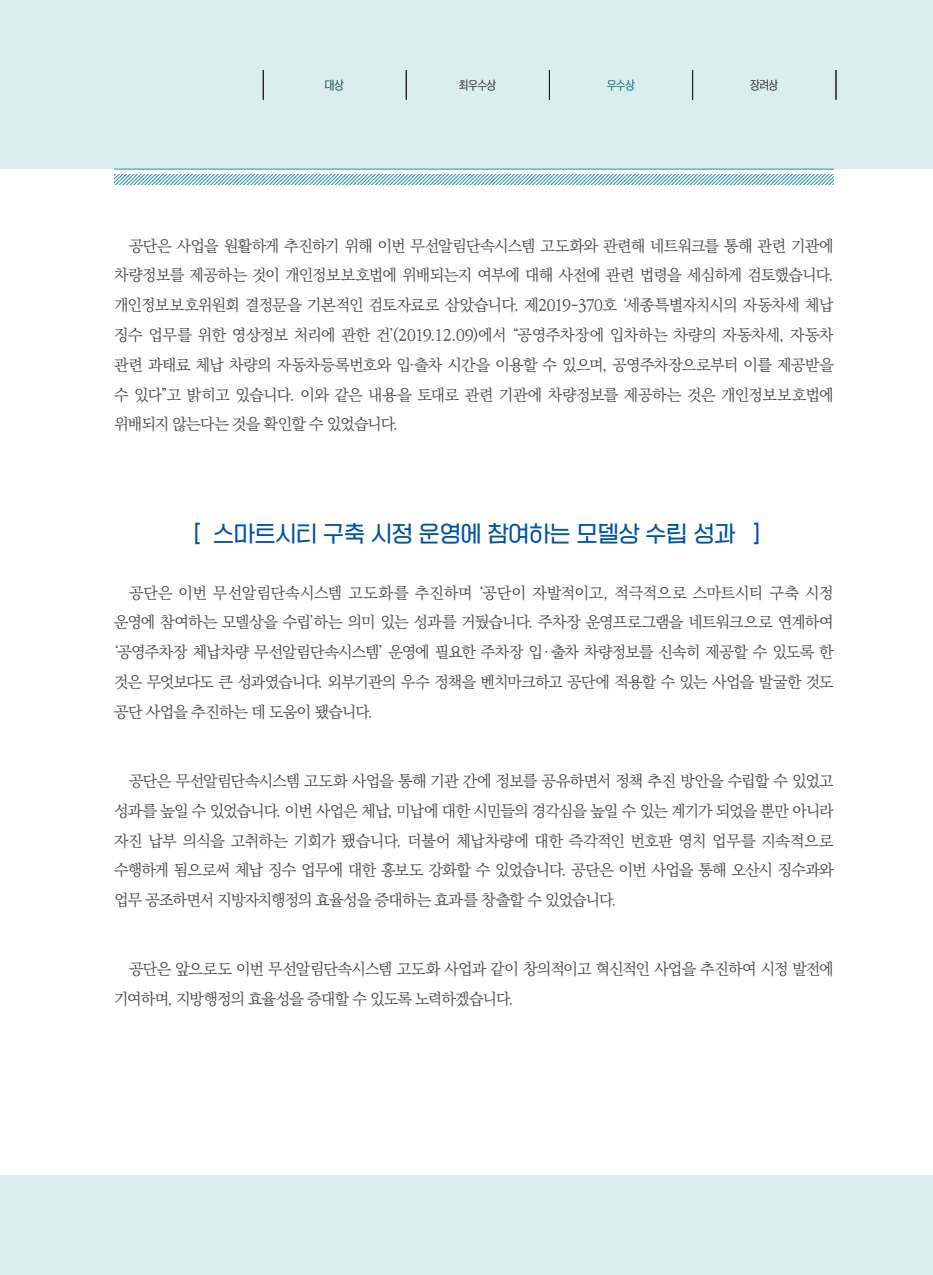
<style>
.page{position:relative;width:933px;height:1275px;background:#fff}
.page>*{position:absolute;margin:0;border:0;box-sizing:border-box;transform-origin:0 0}
.t1{font:21.88px "SD Gyeokdong G204 Rg";color:#0051a0;scale:.95 1}
.t2{font:300 15.75px/29.8px "Ko Pub World Batang";letter-spacing:-.045em;color:#3f3b3a;text-align:justify}
.t3{font:12.25px "SD Gt Neo Cond c Lt";color:#4d4a4a}
.t4{font:12.25px "SD Gt Neo Cond c Lt";color:#2292aa}
</style>
<div class="page">
<div style="left:0;top:0;width:933px;height:169px;background:#daeeef"></div>
<div style="left:0;top:1176px;width:933px;height:99px;background:#daeeef"></div>
<hr style="left:114px;top:169px;width:719px;height:1px;background:#2292aa">
<svg style="left:114px;top:174px;width:720px;height:10px"></svg>
<hr style="left:263px;top:70px;width:1px;height:30px;background:#231916">
<hr style="left:406px;top:70px;width:1px;height:30px;background:#231916">
<hr style="left:549px;top:70px;width:1px;height:30px;background:#231916">
<hr style="left:692px;top:70px;width:1px;height:30px;background:#231916">
<hr style="left:835px;top:70px;width:1px;height:30px;background:#231916">
<p class="t3" style="left:325px;top:79px;width:20px">대상</p>
<p class="t3" style="left:459px;top:79px;width:38px">최우수상</p>
<p class="t4" style="left:607px;top:79px;width:29px">우수상</p>
<p class="t3" style="left:750px;top:79px;width:29px">장려상</p>
<p class="t2" style="left:114px;top:231px;width:721px;text-indent:15px">공단은 사업을 원활하게 추진하기 위해 이번 무선알림단속시스템 고도화와 관련해 네트워크를 통해 관련 기관에 차량정보를 제공하는 것이 개인정보보호법에 위배되는지 여부에 대해 사전에 관련 법령을 세심하게 검토했습니다. 개인정보보호위원회 결정문을 기본적인 검토자료로 삼았습니다. 제2019-370호 ‘세종특별자치시의 자동차세 체납 징수 업무를 위한 영상정보 처리에 관한 건’(2019.12.09)에서 “공영주차장에 입차하는 차량의 자동차세, 자동차 관련 과태료 체납 차량의 자동차등록번호와 입·출차 시간을 이용할 수 있으며, 공영주차장으로부터 이를 제공받을 수 있다”고 밝히고 있습니다. 이와 같은 내용을 토대로 관련 기관에 차량정보를 제공하는 것은 개인정보보호법에 위배되지 않는다는 것을 확인할 수 있었습니다.</p>
<p class="t1" style="left:193px;top:522px;width:600px">[ 스마트시티 구축 시정 운영에 참여하는 모델상 수립 성과 ]</p>
<p class="t2" style="left:114px;top:578px;width:721px;text-indent:15px">공단은 이번 무선알림단속시스템 고도화를 추진하며 ‘공단이 자발적이고, 적극적으로 스마트시티 구축 시정 운영에 참여하는 모델상을 수립’하는 의미 있는 성과를 거뒀습니다. 주차장 운영프로그램을 네트워크으로 연계하여 ‘공영주차장 체납차량 무선알림단속시스템’ 운영에 필요한 주차장 입‧출차 차량정보를 신속히 제공할 수 있도록 한 것은 무엇보다도 큰 성과였습니다. 외부기관의 우수 정책을 벤치마크하고 공단에 적용할 수 있는 사업을 발굴한 것도 공단 사업을 추진하는 데 도움이 됐습니다.</p>
<p class="t2" style="left:114px;top:766px;width:721px;text-indent:15px">공단은 무선알림단속시스템 고도화 사업을 통해 기관 간에 정보를 공유하면서 정책 추진 방안을 수립할 수 있었고 성과를 높일 수 있었습니다. 이번 사업은 체납, 미납에 대한 시민들의 경각심을 높일 수 있는 계기가 되었을 뿐만 아니라 자진 납부 의식을 고취하는 기회가 됐습니다. 더불어 체납차량에 대한 즉각적인 번호판 영치 업무를 지속적으로 수행하게 됨으로써 체납 징수 업무에 대한 홍보도 강화할 수 있었습니다. 공단은 이번 사업을 통해 오산시 징수과와 업무 공조하면서 지방자치행정의 효율성을 증대하는 효과를 창출할 수 있었습니다.</p>
<p class="t2" style="left:114px;top:955px;width:721px;text-indent:15px">공단은 앞으로도 이번 무선알림단속시스템 고도화 사업과 같이 창의적이고 혁신적인 사업을 추진하여 시정 발전에 기여하며, 지방행정의 효율성을 증대할 수 있도록 노력하겠습니다.</p>
</div>
